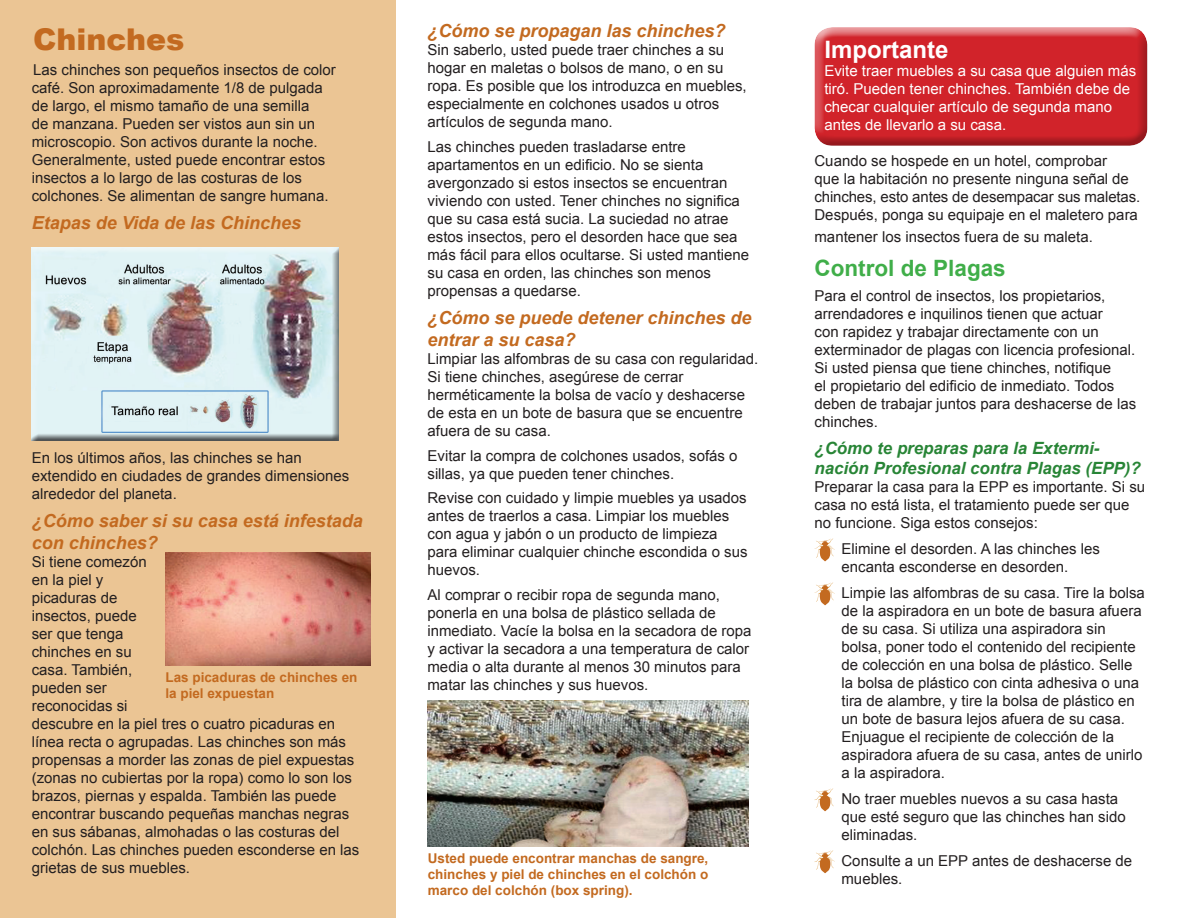
<style>
.page{position:relative;width:1188px;height:918px;background:#fff}
.page>*{position:absolute;margin:0;border:0;box-sizing:border-box;transform-origin:0 0}
.Headline{font:900 30px "Arial";color:#c36a20}
.t1{font:700 24px "Arial";color:#fff}
.Subhead1-Green{font:700 22.5px "Arial";color:#40ae49}
.Subhead2-Rust{font:italic 700 18px/21.6px "Arial";color:#c36a20}
.Subhead2-Green{font:italic 700 16.8px/20.2px "Arial";color:#288536}
.Body{font:15px/18px "Arial";color:#231f20}
.Bullet{font:15px/18px "Arial";color:#231f20}
.Body-White{font:15px/18px "Arial";color:#fff}
.t2{font:700 13.5px/16.2px "Arial";color:#c36a20}
</style>
<div class="page">
<div style="left:0;top:0;width:395px;height:918px;background:#ebc594"></div>
<div style="left:813px;top:27px;width:334px;height:109px;background:#fff;opacity:.75"></div>
<div style="left:813px;top:30px;width:334px;height:117px;background:#231f20;opacity:.33"></div>
<svg style="left:815px;top:538px;width:20px;height:24px"></svg>
<svg style="left:815px;top:582px;width:20px;height:24px"></svg>
<svg style="left:815px;top:788px;width:19px;height:24px"></svg>
<svg style="left:815px;top:850px;width:20px;height:23px"></svg>
<img style="left:165px;top:552px;width:206px;height:114px">
<img style="left:428px;top:700px;width:320px;height:147px">
<div style="left:31px;top:247px;width:309px;height:194px;background:#231f20;opacity:.75"></div>
<p class="Headline" style="left:33px;top:17px;width:153px">Chinches</p>
<p class="Body" style="left:32px;top:61px;width:306px">Las chinches son pequeños insectos de color café. Son aproximadamente 1/8 de pulgada de largo, el mismo tamaño de una semilla<br>de manzana. Pueden ser vistos aun sin un microscopio. Son activos durante la noche.<br>Generalmente, usted puede encontrar estos insectos a lo largo de las costuras de los colchones. Se alimentan de sangre humana.</p>
<p class="Subhead2-Rust" style="left:32px;top:212px;width:271px">Etapas de Vida de las Chinches</p>
<p class="Body" style="left:32px;top:449px;width:319px">En los últimos años, las chinches se han extendido en ciudades de grandes dimensiones alrededor del planeta.</p>
<p class="Subhead2-Rust" style="left:32px;top:511px;width:333px">¿Cómo saber si su casa está infestada con chinches?</p>
<p class="Body" style="left:32px;top:553px;width:329px">Si tiene comezón<br>en la piel y<br>picaduras de<br>insectos, puede<br>ser que tenga<br>chinches en su<br>casa. También,<br>pueden ser<br>reconocidas si<br>descubre en la piel tres o cuatro picaduras en línea recta o agrupadas. Las chinches son más propensas a morder las zonas de piel expuestas (zonas no cubiertas por la ropa) como lo son los brazos, piernas y espalda. También las puede encontrar buscando pequeñas manchas negras en sus sábanas, almohadas o las costuras del colchón. Las chinches pueden esconderse en las grietas de sus muebles.</p>
<p class="t2" style="left:165px;top:669px;width:194px">Las picaduras de chinches en la piel expuestan</p>
<p class="Subhead2-Rust" style="left:428px;top:21px;width:300px">¿Cómo se propagan las chinches?</p>
<p class="Body" style="left:428px;top:41px;width:321px">Sin saberlo, usted puede traer chinches a su hogar en maletas o bolsos de mano, o en su ropa. Es posible que los introduzca en muebles, especialmente en colchones usados u otros artículos de segunda mano.</p>
<p class="Body" style="left:428px;top:138px;width:323px">Las chinches pueden trasladarse entre apartamentos en un edificio. No se sienta avergonzado si estos insectos se encuentran viviendo con usted. Tener chinches no significa que su casa está sucia. La suciedad no atrae estos insectos, pero el desorden hace que sea más fácil para ellos ocultarse. Si usted mantiene su casa en orden, las chinches son menos propensas a quedarse.</p>
<p class="Subhead2-Rust" style="left:428px;top:308px;width:326px">¿Cómo se puede detener chinches de entrar a su casa?</p>
<p class="Body" style="left:428px;top:350px;width:332px">Limpiar las alfombras de su casa con regularidad.<br>Si tiene chinches, asegúrese de cerrar herméticamente la bolsa de vacío y deshacerse de esta en un bote de basura que se encuentre afuera de su casa.</p>
<p class="Body" style="left:428px;top:447px;width:312px">Evitar la compra de colchones usados, sofás o sillas, ya que pueden tener chinches.</p>
<p class="Body" style="left:428px;top:489px;width:322px">Revise con cuidado y limpie muebles ya usados antes de traerlos a casa. Limpiar los muebles con agua y jabón o un producto de limpieza para eliminar cualquier chinche escondida o sus huevos.</p>
<p class="Body" style="left:428px;top:586px;width:326px">Al comprar o recibir ropa de segunda mano, ponerla en una bolsa de plástico sellada de inmediato. Vacíe la bolsa en la secadora de ropa y activar la secadora a una temperatura de calor media o alta durante al menos 30 minutos para matar las chinches y sus huevos.</p>
<p class="t2" style="left:428px;top:850px;width:282px;text-align:justify">Usted puede encontrar manchas de sangre, chinches y piel de chinches en el colchón o marco del colchón (box spring).</p>
<p class="t1" style="left:824px;top:33px;width:126px">Importante</p>
<p class="Body-White" style="left:824px;top:62px;width:313px">Evite traer muebles a su casa que alguien más tiró. Pueden tener chinches. También debe de checar cualquier artículo de segunda mano antes de llevarlo a su casa.</p>
<p class="Body" style="left:815px;top:152px;width:327px">Cuando se hospede en un hotel, comprobar<br>que la habitación no presente ninguna señal de chinches, esto antes de desempacar sus maletas.<br>Después, ponga su equipaje en el maletero para</p>
<p class="Body" style="left:815px;top:228px;width:280px">mantener los insectos fuera de su maleta.</p>
<p class="Subhead1-Green" style="left:815px;top:253px;width:193px">Control de Plagas</p>
<p class="Body" style="left:815px;top:286px;width:323px">Para el control de insectos, los propietarios, arrendadores e inquilinos tienen que actuar<br>con rapidez y trabajar directamente con un exterminador de plagas con licencia profesional.<br>Si usted piensa que tiene chinches, notifique<br>el propietario del edificio de inmediato. Todos deben de trabajar juntos para deshacerse de las chinches.</p>
<p class="Subhead2-Green" style="left:815px;top:438px;width:328px">¿Cómo te preparas para la Extermi&shy;nación Profesional contra Plagas (EPP)?</p>
<p class="Body" style="left:815px;top:478px;width:332px">Preparar la casa para la EPP es importante. Si su casa no está lista, el tratamiento puede ser que no funcione. Siga estos consejos:</p>
<p class="Bullet" style="left:842px;top:540px;width:260px">Elimine el desorden. A las chinches les encanta esconderse en desorden.</p>
<p class="Bullet" style="left:842px;top:584px;width:305px">Limpie las alfombras de su casa. Tire la bolsa de la aspiradora en un bote de basura afuera de su casa. Si utiliza una aspiradora sin bolsa, poner todo el contenido del recipiente de colección en una bolsa de plástico. Selle la bolsa de plástico con cinta adhesiva o una tira de alambre, y tire la bolsa de plástico en un bote de basura lejos afuera de su casa.<br>Enjuague el recipiente de colección de la aspiradora afuera de su casa, antes de unirlo a la aspiradora.</p>
<p class="Bullet" style="left:841px;top:790px;width:286px">No traer muebles nuevos a su casa hasta que esté seguro que las chinches han sido eliminadas.</p>
<p class="Bullet" style="left:842px;top:852px;width:292px">Consulte a un EPP antes de deshacerse de muebles.</p>
</div>
